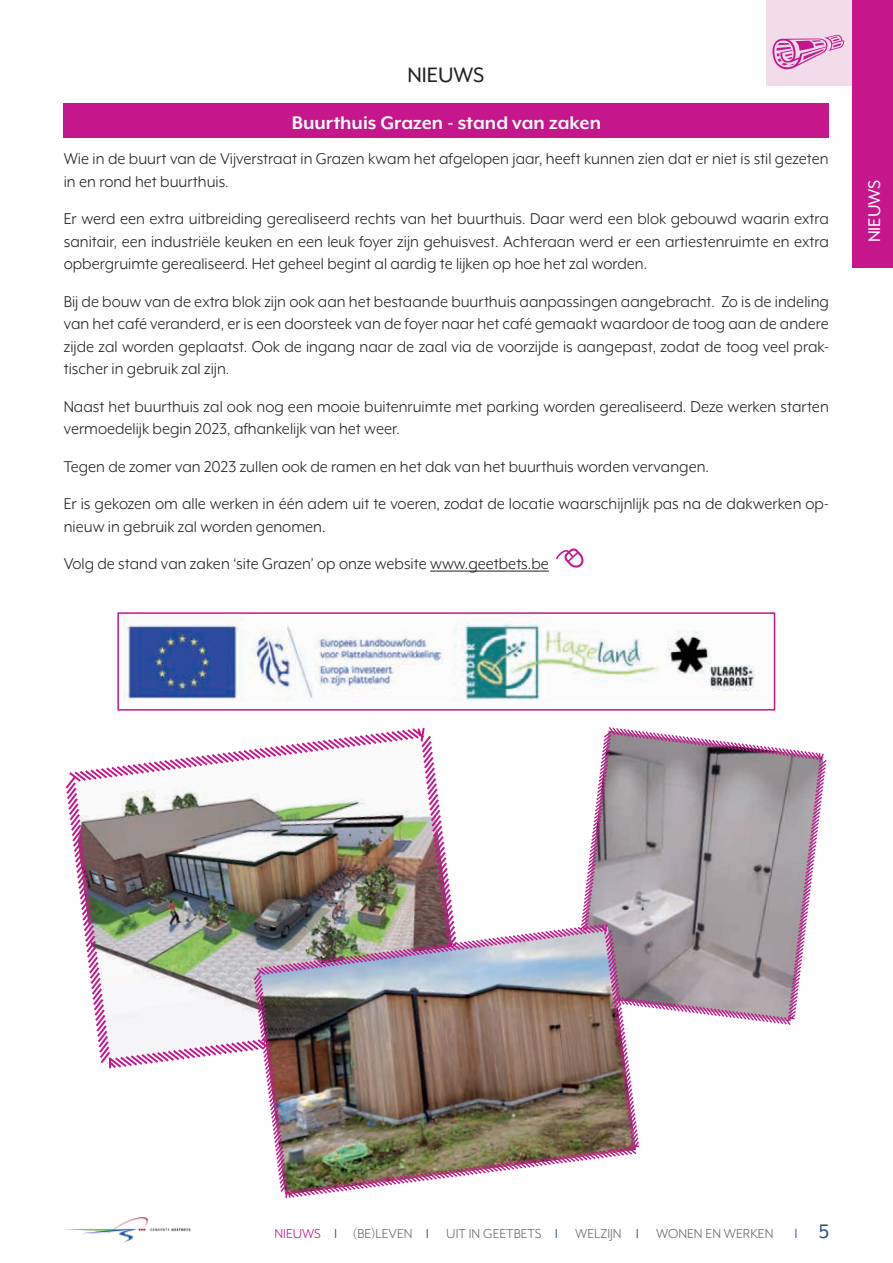
<style>
.page{position:relative;width:893px;height:1263px;background:#fff}
.page>*{position:absolute;margin:0;border:0;box-sizing:border-box;transform-origin:0 0}
.t1{font:24px "Mr Eaves XL Mod OT";color:#231f20}
.t2{font:22.5px "Mr Eaves XL Mod OT";color:#214d88}
.t3{font:700 21px "Mr Eaves XL Mod OT";color:#fff}
.t4{font:19.5px "Mr Eaves XL Mod OT";color:#fff}
.t5{font:18px/22.5px "Mr Eaves XL Mod OT";color:#231f20}
.t6{font:15px "Mr Eaves XL Mod OT";color:#6c6d70}
.s1{color:#c5168c}
.s2{color:#214d88}
</style>
<div class="page">
<img style="left:65px;top:1217px;width:126px;height:25px">
<div style="left:64px;top:104px;width:765px;height:34px;background:#c5168c"></div>
<hr style="left:430px;top:571px;width:119px;height:1px;background:#231f20">
<div style="left:767px;top:0;width:91px;height:85px;background:#f2dcea"></div>
<div style="left:852px;top:0;width:41px;height:268px;background:#c5168c"></div>
<svg style="left:772px;top:35px;width:72px;height:34px"></svg>
<svg style="left:556px;top:548px;width:28px;height:20px"></svg>
<img style="left:123px;top:615px;width:632px;height:86px">
<div style="left:117px;top:612px;width:658px;height:98px;border:2px solid #c5168c"></div>
<svg style="left:581px;top:727px;width:246px;height:298px"></svg>
<img style="left:65px;top:727px;width:390px;height:342px">
<img style="left:252px;top:922px;width:389px;height:277px">
<h1 class="t1" style="left:407px;top:62px;width:78px">NIEUWS</h1>
<p class="t3" style="left:292px;top:111px;width:311px">Buurthuis Grazen - stand van zaken</p>
<p class="t5" style="left:64px;top:147px;width:766px">Wie in de buurt van de Vijverstraat in Grazen kwam het afgelopen jaar, heeft kunnen zien dat er niet is stil gezeten in en rond het buurthuis.</p>
<p class="t5" style="left:64px;top:207px;width:767px;text-align:justify">Er werd een extra uitbreiding gerealiseerd rechts van het buurthuis. Daar werd een blok gebouwd waarin extra sanitair, een industriële keuken en een leuk foyer zijn gehuisvest. Achteraan werd er een artiestenruimte en extra opbergruimte gerealiseerd. Het geheel begint al aardig te lijken op hoe het zal worden.</p>
<p class="t5" style="left:64px;top:290px;width:767px;text-align:justify">Bij de bouw van de extra blok zijn ook aan het bestaande buurthuis aanpassingen aangebracht. Zo is de indeling van het café veranderd, er is een doorsteek van de foyer naar het café gemaakt waardoor de toog aan de andere zijde zal worden geplaatst. Ook de ingang naar de zaal via de voorzijde is aangepast, zodat de toog veel prak&shy;tischer in gebruik zal zijn.</p>
<p class="t5" style="left:64px;top:395px;width:767px">Naast het buurthuis zal ook nog een mooie buitenruimte met parking worden gerealiseerd. Deze werken starten vermoedelijk begin 2023, afhankelijk van het weer.</p>
<p class="t5" style="left:64px;top:447px;width:767px;line-height:37.5px">Tegen de zomer van 2023 zullen ook de ramen en het dak van het buurthuis worden vervangen.<br>Er is gekozen om alle werken in één adem uit te voeren, zodat de locatie waarschijnlijk pas na de dakwerken op-</p>
<p class="t5" style="left:64px;top:507px;width:487px;line-height:37.5px">nieuw in gebruik zal worden genomen.<br>Volg de stand van zaken ‘site Grazen’ op onze website www.geetbets.be</p>
<p class="t4" style="left:863px;top:242px;width:64px;rotate:-90deg">NIEUWS</p>
<p class="t6" style="left:275px;top:1225px;width:500px"><span class="s1">NIEUWS</span> <span class="s2">❘</span> (BE)LEVEN <span class="s2">❘</span> UIT IN GEETBETS <span class="s2">❘</span> WELZIJN <span class="s2">❘</span> WONEN EN WERKEN</p>
<p class="t2" style="left:795px;top:1218px;width:35px">❘ 5</p>
</div>
